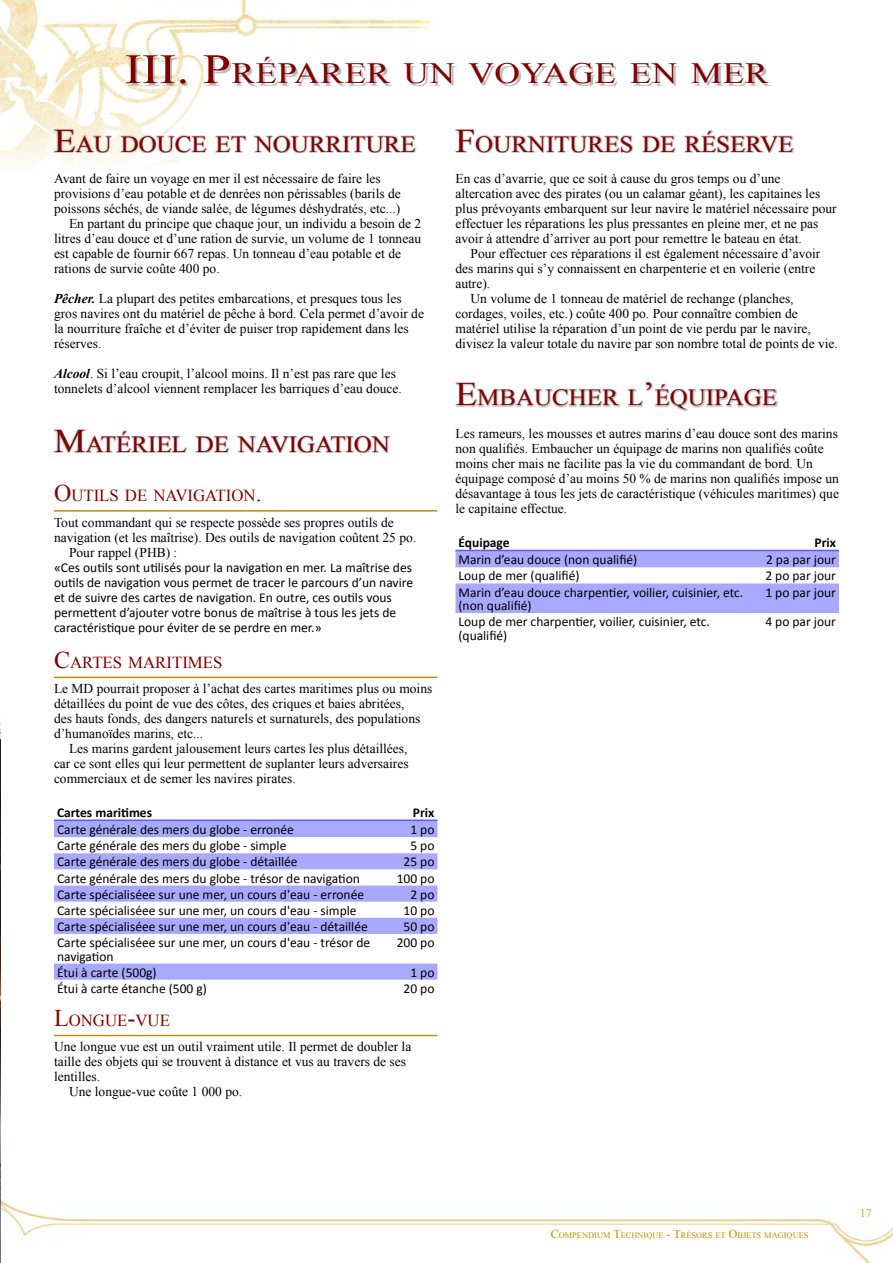
<style>
.page{position:relative;width:893px;height:1263px;background:#fff}
.page>*{position:absolute;margin:0;border:0;box-sizing:border-box;transform-origin:0 0}
.t1{font:29.4px "Times New Roman";letter-spacing:.015em;color:#800000;scale:1.2 1}
.t2{font:23.1px "Times New Roman";color:#800000;scale:1.08 1}
.t3{font:16.8px "Times New Roman";color:#800000}
.t4{font:13.5px/15px "Times New Roman";color:#000}
.t5{font:13.5px/15px "Calibri";color:#000}
.t6{font:700 13.5px "Calibri";color:#000}
.t7{font:12px "Times New Roman";color:#cca533}
.t8{font:8.4px "Times New Roman";color:#bf8f00}
.s1{font-size:42px}
.s2{font-size:33px}
.s3{font-weight:700;font-style:italic}
.s4{font-size:24px}
.s5{font-size:12px}
</style>
<div class="page">
<img style="left:1px;top:1200px;width:892px;height:63px">
<img style="left:0;top:0;width:432px;height:167px">
<img style="left:0;top:723px;width:1px;height:540px">
<div style="left:128px;top:57px;width:643px;height:29px;background:#000;opacity:.27"></div>
<div style="left:53px;top:128px;width:364px;height:25px;background:#000;opacity:.39"></div>
<div style="left:53px;top:428px;width:338px;height:25px;background:#000;opacity:.39"></div>
<hr style="left:54px;top:510px;width:383px;height:2px;background:#bf8f00">
<hr style="left:54px;top:677px;width:383px;height:1px;background:#bf8f00">
<hr style="left:54px;top:1035px;width:383px;height:1px;background:#bf8f00">
<svg style="left:54px;top:821px;width:383px;height:159px"></svg>
<hr style="left:54px;top:819px;width:320px;height:2px;background:#5c5cff">
<hr style="left:374px;top:819px;width:63px;height:2px;background:#5c5cff">
<div style="left:455px;top:128px;width:339px;height:25px;background:#000;opacity:.39"></div>
<div style="left:455px;top:381px;width:323px;height:30px;background:#000;opacity:.39"></div>
<svg style="left:455px;top:551px;width:384px;height:62px"></svg>
<hr style="left:455px;top:550px;width:301px;height:1px;background:#5c5cff">
<hr style="left:756px;top:550px;width:83px;height:1px;background:#5c5cff">
<h1 class="t1" style="left:125px;top:54px;width:538px"><span class="s1">III . P</span>RÉPARER UN VOYAGE EN MER</h1>
<h2 class="t2" style="left:54px;top:129px;width:336px"><span class="s2">E</span>AU DOUCE ET NOURRITURE</h2>
<p class="t4" style="left:54px;top:171px;width:328px">Avant de faire un voyage en mer il est nécessaire de faire les</p>
<p class="t4" style="left:54px;top:186px;width:348px">provisions d’eau potable et de denrées non périssables (barils de</p>
<p class="t4" style="left:54px;top:201px;width:348px">poissons séchés, de viande salée, de légumes déshydratés, etc...)</p>
<p class="t4" style="left:69px;top:216px;width:354px">En partant du principe que chaque jour, un individu a besoin de 2</p>
<p class="t4" style="left:54px;top:231px;width:369px">litres d’eau douce et d’une ration de survie, un volume de 1 tonneau</p>
<p class="t4" style="left:54px;top:246px;width:349px">est capable de fournir 667 repas. Un tonneau d’eau potable et de</p>
<p class="t4" style="left:54px;top:261px;width:167px">rations de survie coûte 400 po.</p>
<p class="t4" style="left:54px;top:291px;width:372px"><span class="s3">Pêcher.</span> La plupart des petites embarcations, et presques tous les gros navires ont du matériel de pêche à bord. Cela permet d’avoir de la nourriture fraîche et d’éviter de puiser trop rapidement dans les réserves.</p>
<p class="t4" style="left:54px;top:366px;width:349px"><span class="s3">Alcool</span>. Si l’eau croupit, l’alcool moins. Il n’est pas rare que les tonnelets d’alcool viennent remplacer les barriques d’eau douce.</p>
<h2 class="t2" style="left:54px;top:429px;width:313px"><span class="s2">M</span>ATÉRIEL DE NAVIGATION</h2>
<p class="t3" style="left:54px;top:484px;width:209px"><span class="s4">O</span>UTILS DE NAVIGATION<span class="s4">.</span></p>
<p class="t4" style="left:54px;top:514px;width:341px">Tout commandant qui se respecte possède ses propres outils de</p>
<p class="t4" style="left:54px;top:529px;width:364px">navigation (et les maîtrise). Des outils de navigation coûtent 25 po.</p>
<p class="t4" style="left:69px;top:544px;width:110px">Pour rappel (PHB) :</p>
<p class="t5" style="left:54px;top:560px;width:361px">«Ces outils sont utilisés pour la navigation en mer. La maîtrise des outils de navigation vous permet de tracer le parcours d’un navire et de suivre des cartes de navigation. En outre, ces outils vous permettent d’ajouter votre bonus de maîtrise à tous les jets de caractéristique pour éviter de se perdre en mer.»</p>
<p class="t3" style="left:54px;top:651px;width:170px"><span class="s4">C</span>ARTES MARITIMES</p>
<p class="t4" style="left:54px;top:681px;width:380px">Le MD pourrait proposer à l’achat des cartes maritimes plus ou moins</p>
<p class="t4" style="left:54px;top:696px;width:352px">détaillées du point de vue des côtes, des criques et baies abritées,</p>
<p class="t4" style="left:54px;top:711px;width:368px">des hauts fonds, des dangers naturels et surnaturels, des populations</p>
<p class="t4" style="left:54px;top:726px;width:151px">d’humanoïdes marins, etc...</p>
<p class="t4" style="left:69px;top:741px;width:340px">Les marins gardent jalousement leurs cartes les plus détaillées,</p>
<p class="t4" style="left:54px;top:756px;width:356px">car ce sont elles qui leur permettent de suplanter leurs adversaires</p>
<p class="t4" style="left:54px;top:771px;width:243px">commerciaux et de semer les navires pirates.</p>
<p class="t6" style="left:57px;top:804px;width:97px">Cartes maritimes</p>
<p class="t6" style="left:413px;top:804px;width:23px">Prix</p>
<p class="t5" style="left:57px;top:822px;width:238px">Carte générale des mers du globe - erronée</p>
<p class="t5" style="left:410px;top:822px;width:26px">1 po</p>
<p class="t5" style="left:57px;top:838px;width:231px">Carte générale des mers du globe - simple</p>
<p class="t5" style="left:410px;top:838px;width:26px">5 po</p>
<p class="t5" style="left:57px;top:854px;width:242px">Carte générale des mers du globe - détaillée</p>
<p class="t5" style="left:404px;top:854px;width:32px">25 po</p>
<p class="t5" style="left:57px;top:870px;width:304px">Carte générale des mers du globe - trésor de navigation</p>
<p class="t5" style="left:397px;top:870px;width:39px">100 po</p>
<p class="t5" style="left:57px;top:887px;width:309px">Carte spécialiséee sur une mer, un cours d'eau - erronée</p>
<p class="t5" style="left:410px;top:887px;width:26px">2 po</p>
<p class="t5" style="left:57px;top:903px;width:301px">Carte spécialiséee sur une mer, un cours d'eau - simple</p>
<p class="t5" style="left:404px;top:903px;width:32px">10 po</p>
<p class="t5" style="left:57px;top:919px;width:312px">Carte spécialiséee sur une mer, un cours d'eau - détaillée</p>
<p class="t5" style="left:404px;top:919px;width:32px">50 po</p>
<p class="t5" style="left:57px;top:936px;width:315px;line-height:13.5px">Carte spécialiséee sur une mer, un cours d'eau - trésor de navigation</p>
<p class="t5" style="left:397px;top:935px;width:39px">200 po</p>
<p class="t5" style="left:57px;top:965px;width:101px">Étui à carte (500g)</p>
<p class="t5" style="left:410px;top:965px;width:26px">1 po</p>
<p class="t5" style="left:57px;top:981px;width:151px">Étui à carte étanche (500 g)</p>
<p class="t5" style="left:404px;top:981px;width:32px">20 po</p>
<p class="t3" style="left:54px;top:1009px;width:117px"><span class="s4">L</span>ONGUE<span class="s4">-</span>VUE</p>
<p class="t4" style="left:54px;top:1039px;width:359px">Une longue vue est un outil vraiment utile. Il permet de doubler la</p>
<p class="t4" style="left:54px;top:1054px;width:354px">taille des objets qui se trouvent à distance et vus au travers de ses</p>
<p class="t4" style="left:54px;top:1069px;width:48px">lentilles.</p>
<p class="t4" style="left:69px;top:1084px;width:175px">Une longue-vue coûte 1 000 po.</p>
<h2 class="t2" style="left:455px;top:129px;width:314px"><span class="s2">F</span>OURNITURES DE RÉSERVE</h2>
<p class="t4" style="left:455px;top:171px;width:383px">En cas d’avarrie, que ce soit à cause du gros temps ou d’une altercation avec des pirates (ou un calamar géant), les capitaines les plus prévoyants embarquent sur leur navire le matériel nécessaire pour effectuer les réparations les plus pressantes en pleine mer, et ne pas avoir à attendre d’arriver au port pour remettre le bateau en état.</p>
<p class="t4" style="left:470px;top:246px;width:351px">Pour effectuer ces réparations il est également nécessaire d’avoir</p>
<p class="t4" style="left:455px;top:261px;width:361px">des marins qui s’y connaissent en charpenterie et en voilerie (entre</p>
<p class="t4" style="left:455px;top:276px;width:36px">autre).</p>
<p class="t4" style="left:470px;top:291px;width:325px">Un volume de 1 tonneau de matériel de rechange (planches,</p>
<p class="t4" style="left:455px;top:306px;width:344px">cordages, voiles, etc.) coûte 400 po. Pour connaître combien de</p>
<p class="t4" style="left:455px;top:321px;width:357px">matériel utilise la réparation d’un point de vie perdu par le navire,</p>
<p class="t4" style="left:455px;top:336px;width:384px">divisez la valeur totale du navire par son nombre total de points de vie.</p>
<h2 class="t2" style="left:455px;top:382px;width:299px"><span class="s2">E</span>MBAUCHER L<span class="s2">’</span>ÉQUIPAGE</h2>
<p class="t4" style="left:455px;top:426px;width:385px">Les rameurs, les mousses et autres marins d’eau douce sont des marins non qualifiés. Embaucher un équipage de marins non qualifiés coûte moins cher mais ne facilite pas la vie du commandant de bord. Un équipage composé d’au moins 50 % de marins non qualifiés impose un désavantage à tous les jets de caractéristique (véhicules maritimes) que le capitaine effectue.</p>
<p class="t6" style="left:458px;top:534px;width:53px">Équipage</p>
<p class="t6" style="left:814px;top:534px;width:23px">Prix</p>
<p class="t5" style="left:458px;top:552px;width:180px">Marin d’eau douce (non qualifié)</p>
<p class="t5" style="left:766px;top:552px;width:71px">2 pa par jour</p>
<p class="t5" style="left:458px;top:568px;width:123px">Loup de mer (qualifié)</p>
<p class="t5" style="left:765px;top:568px;width:72px">2 po par jour</p>
<p class="t5" style="left:458px;top:585px;width:286px;line-height:13.5px">Marin d’eau douce charpentier, voilier, cuisinier, etc. (non qualifié)</p>
<p class="t5" style="left:765px;top:585px;width:72px">1 po par jour</p>
<p class="t5" style="left:458px;top:615px;width:253px;line-height:13.5px">Loup de mer charpentier, voilier, cuisinier, etc. (qualifié)</p>
<p class="t5" style="left:765px;top:614px;width:72px">4 po par jour</p>
<p class="t8" style="left:551px;top:1229px;width:259px"><span class="s5">C</span>OMPENDIUM <span class="s5">T</span>ECHNIQUE <span class="s5">- T</span>RÉSORS ET <span class="s5">O</span>BJETS MAGIQUES</p>
<p class="t7" style="left:860px;top:1205px;width:13px">17</p>
</div>
